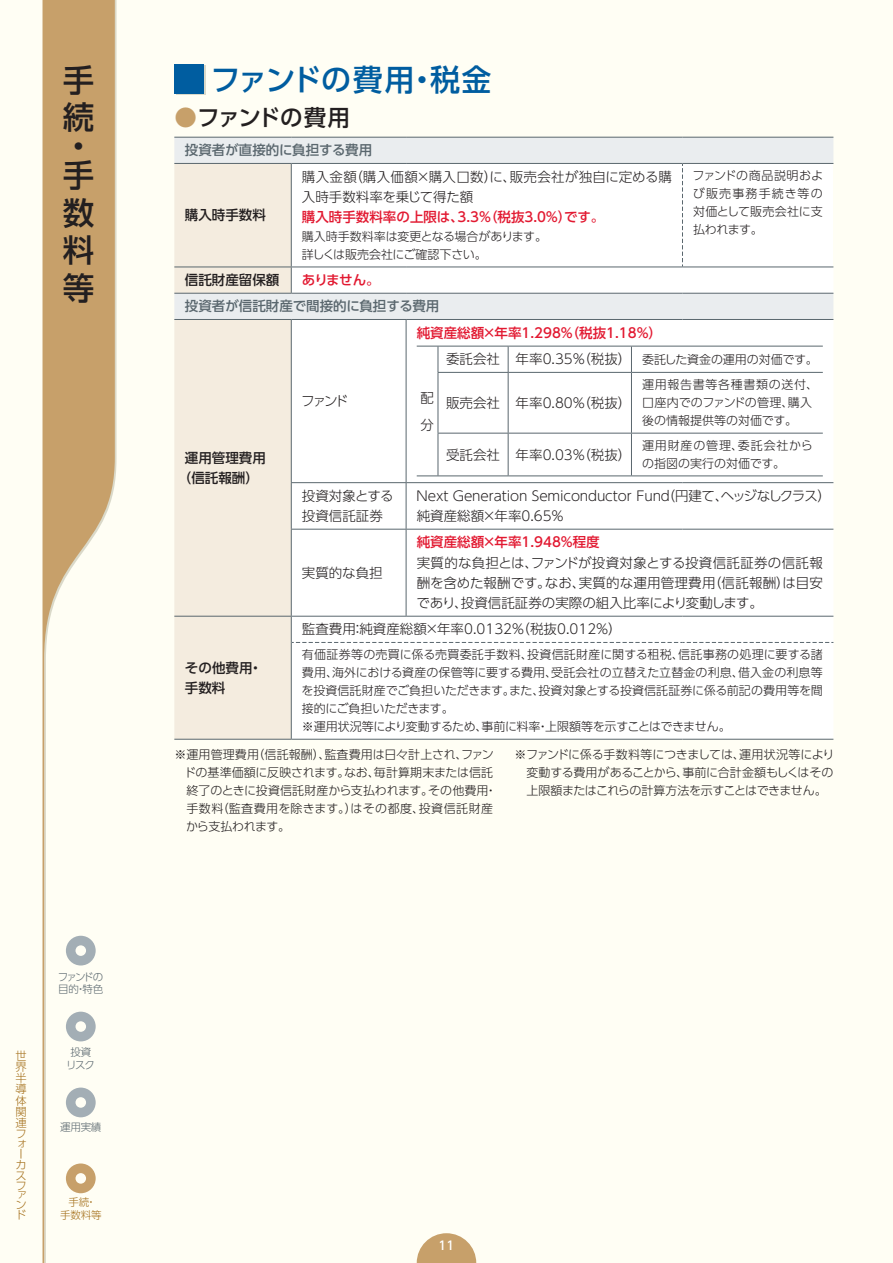
<style>
.page{position:relative;width:893px;height:1263px;background:#fffef4}
.page>*{position:absolute;margin:0;border:0;box-sizing:border-box;transform-origin:0 0}
.t1{font:500 31.5px/37.8px "UD Shin Go Pro";color:#231f20}
.A-大見出し{font:500 30px "UD Shin Go Pro";letter-spacing:-.01em;color:#005da0}
.A-中見出し{font:500 22.5px "UD Shin Go Pro";letter-spacing:-.045em;color:#231f20}
.A-9pt{font:300 13.5px/20.2px "UD Shin Go Pro";color:#231f20}
.F-9ptM強調{font:500 13.5px "UD Shin Go Pro";color:#e21931}
.F-9ptM{font:500 13.5px/20.2px "UD Shin Go Pro";color:#231f20;text-align:center}
.F-9ptM-2{font:500 13.5px "UD Shin Go Pro";color:#5a676e}
.A-9pt-2{font:300 13.5px "UD Shin Go Pro";letter-spacing:-.03em;color:#231f20}
.A-8pt{font:300 12px/18px "UD Shin Go Pro";color:#231f20;text-align:justify}
.F-8pt注{font:300 12px/18px "UD Shin Go Pro";letter-spacing:-.005em;color:#231f20}
.A-8pt-2{font:300 12px "UD Shin Go Pro";letter-spacing:-.035em;color:#231f20}
.A-8pt-3{font:300 12px "UD Shin Go Pro";letter-spacing:-.02em;color:#231f20}
.t2{font:500 12px "UD Shin Go Pro";color:#fff}
.t3{font:300 11.25px/10.6px "UD Shin Go Pro";color:#a6721e}
.t4{font:300 10.5px/12.6px "UD Shin Go Pro";letter-spacing:-.13em;color:#5a676e}
.t5{font:300 10.5px/12.6px "UD Shin Go Pro";letter-spacing:-.06em;color:#5a676e;text-align:center}
.t6{font:300 10.5px/12.6px "UD Shin Go Pro";letter-spacing:-.015em;color:#a6721e;text-align:center}
.s1{color:#c7a06a}
</style>
<div class="page">
<svg style="left:417px;top:1233px;width:59px;height:30px"></svg>
<svg style="left:43px;top:0;width:72px;height:1263px"></svg>
<svg style="left:66px;top:936px;width:30px;height:29px"></svg>
<svg style="left:66px;top:1012px;width:30px;height:29px"></svg>
<svg style="left:66px;top:1087px;width:30px;height:30px"></svg>
<svg style="left:66px;top:1163px;width:30px;height:30px"></svg>
<div style="left:176px;top:65px;width:30px;height:30px;background:#dad9c9"></div>
<div style="left:174px;top:64px;width:30px;height:30px;background:#005da0"></div>
<div style="left:174px;top:138px;width:659px;height:25px;background:#eaedef"></div>
<div style="left:174px;top:164px;width:117px;height:575px;background:#f4ecdf"></div>
<div style="left:291px;top:164px;width:542px;height:575px;background:#fff"></div>
<div style="left:682px;top:163px;width:151px;height:104px;background:#fff"></div>
<hr style="left:174px;top:739px;width:117px;height:1px;background:#5a676e">
<hr style="left:174px;top:137px;width:117px;height:1px;background:#5a676e">
<hr style="left:291px;top:137px;width:115px;height:1px;background:#5a676e">
<hr style="left:406px;top:137px;width:276px;height:1px;background:#5a676e">
<hr style="left:682px;top:137px;width:151px;height:1px;background:#5a676e">
<hr style="left:174px;top:163px;width:117px;height:1px;background:#5a676e">
<hr style="left:291px;top:163px;width:115px;height:1px;background:#5a676e">
<hr style="left:291px;top:164px;width:1px;height:103px;background:#5a676e">
<hr style="left:406px;top:163px;width:276px;height:1px;background:#5a676e">
<hr style="left:682px;top:163px;width:151px;height:1px;background:#5a676e">
<hr style="left:174px;top:267px;width:117px;height:1px;background:#5a676e">
<hr style="left:291px;top:267px;width:115px;height:1px;background:#5a676e">
<svg style="left:291px;top:267px;width:1px;height:26px"></svg>
<hr style="left:406px;top:267px;width:276px;height:1px;background:#5a676e">
<hr style="left:682px;top:267px;width:151px;height:1px;background:#5a676e">
<hr style="left:174px;top:293px;width:117px;height:1px;background:#5a676e">
<hr style="left:291px;top:293px;width:115px;height:1px;background:#5a676e">
<hr style="left:406px;top:293px;width:276px;height:1px;background:#5a676e">
<hr style="left:682px;top:293px;width:151px;height:1px;background:#5a676e">
<hr style="left:174px;top:319px;width:117px;height:1px;background:#5a676e">
<hr style="left:406px;top:319px;width:276px;height:1px;background:#5a676e">
<hr style="left:682px;top:319px;width:151px;height:1px;background:#5a676e">
<hr style="left:291px;top:482px;width:115px;height:1px;background:#5a676e">
<hr style="left:406px;top:482px;width:276px;height:1px;background:#5a676e">
<hr style="left:682px;top:482px;width:151px;height:1px;background:#5a676e">
<hr style="left:291px;top:529px;width:115px;height:1px;background:#5a676e">
<hr style="left:406px;top:529px;width:276px;height:1px;background:#5a676e">
<hr style="left:682px;top:529px;width:151px;height:1px;background:#5a676e">
<hr style="left:174px;top:616px;width:117px;height:1px;background:#5a676e">
<hr style="left:291px;top:642px;width:1px;height:97px;background:#5a676e">
<hr style="left:291px;top:739px;width:115px;height:1px;background:#5a676e">
<hr style="left:406px;top:739px;width:276px;height:1px;background:#5a676e">
<hr style="left:682px;top:739px;width:151px;height:1px;background:#5a676e">
<svg style="left:682px;top:164px;width:1px;height:103px"></svg>
<div style="left:291px;top:617px;width:542px;height:26px;background:#fff"></div>
<hr style="left:291px;top:319px;width:115px;height:1px;background:#5a676e">
<hr style="left:291px;top:320px;width:1px;height:162px;background:#5a676e">
<hr style="left:406px;top:320px;width:1px;height:162px;background:#5a676e">
<hr style="left:291px;top:483px;width:1px;height:46px;background:#5a676e">
<hr style="left:406px;top:483px;width:1px;height:46px;background:#5a676e">
<hr style="left:291px;top:529px;width:1px;height:87px;background:#5a676e">
<hr style="left:406px;top:529px;width:1px;height:87px;background:#5a676e">
<hr style="left:291px;top:616px;width:115px;height:1px;background:#5a676e">
<hr style="left:406px;top:616px;width:276px;height:1px;background:#5a676e">
<hr style="left:682px;top:616px;width:151px;height:1px;background:#5a676e">
<svg style="left:417px;top:475px;width:21px;height:1px"></svg>
<hr style="left:438px;top:346px;width:70px;height:1px;background:#5a676e">
<svg style="left:417px;top:346px;width:22px;height:26px"></svg>
<hr style="left:508px;top:346px;width:123px;height:1px;background:#5a676e">
<svg style="left:508px;top:346px;width:1px;height:26px"></svg>
<hr style="left:631px;top:346px;width:192px;height:1px;background:#5a676e">
<svg style="left:631px;top:346px;width:1px;height:26px"></svg>
<hr style="left:438px;top:372px;width:70px;height:1px;background:#5a676e">
<hr style="left:438px;top:373px;width:1px;height:60px;background:#5a676e">
<hr style="left:508px;top:372px;width:123px;height:1px;background:#5a676e">
<hr style="left:508px;top:373px;width:1px;height:60px;background:#5a676e">
<hr style="left:631px;top:372px;width:192px;height:1px;background:#5a676e">
<hr style="left:631px;top:373px;width:1px;height:60px;background:#5a676e">
<hr style="left:438px;top:433px;width:70px;height:1px;background:#5a676e">
<hr style="left:438px;top:433px;width:1px;height:42px;background:#5a676e">
<hr style="left:508px;top:433px;width:123px;height:1px;background:#5a676e">
<hr style="left:508px;top:433px;width:1px;height:42px;background:#5a676e">
<hr style="left:631px;top:433px;width:192px;height:1px;background:#5a676e">
<hr style="left:631px;top:433px;width:1px;height:42px;background:#5a676e">
<hr style="left:438px;top:475px;width:70px;height:1px;background:#5a676e">
<hr style="left:508px;top:475px;width:123px;height:1px;background:#5a676e">
<hr style="left:631px;top:475px;width:192px;height:1px;background:#5a676e">
<h1 class="t1" style="left:63px;top:60px;width:32px">手続</h1>
<h1 class="t1" style="left:63px;top:131px;width:32px;line-height:28.8px">・手</h1>
<h1 class="t1" style="left:63px;top:193px;width:33px;text-align:justify">数料等</h1>
<p class="t3" style="left:16px;top:1049px;width:12px">世界半導体関連フォーカスファン</p>
<p class="t3" style="left:16px;top:1209px;width:12px">ド</p>
<p class="t4" style="left:58px;top:970px;width:47px">ファンドの目的・特色</p>
<p class="t5" style="left:66px;top:1045px;width:30px">投資リスク</p>
<p class="t5" style="left:60px;top:1120px;width:43px">運用実績</p>
<p class="t6" style="left:60px;top:1195px;width:43px">手続・<br>手数料等</p>
<p class="A-大見出し" style="left:210px;top:55px;width:283px">ファンドの費用・税金</p>
<p class="A-中見出し" style="left:174px;top:99px;width:177px"><span class="s1">●</span>ファンドの費用</p>
<p class="F-9ptM-2" style="left:185px;top:139px;width:189px">投資者が直接的に負担する費用</p>
<p class="F-9ptM" style="left:185px;top:205px;width:82px">購入時手数料</p>
<p class="A-9pt" style="left:302px;top:166px;width:371px">購入金額（購入価額×購入口数）に、販売会社が独自に定める購入時手数料率を乗じて得た額</p>
<p class="F-9ptM強調" style="left:302px;top:206px;width:304px">購入時手数料率の上限は、3.3%（税抜3.0％）です。</p>
<p class="A-8pt" style="left:302px;top:227px;width:247px">購入時手数料率は変更となる場合があります。</p>
<p class="A-8pt-3" style="left:302px;top:245px;width:187px">詳しくは販売会社にご確認下さい。</p>
<p class="F-9ptM" style="left:185px;top:270px;width:96px">信託財産留保額</p>
<p class="F-9ptM強調" style="left:302px;top:269px;width:79px">ありません。</p>
<p class="F-9ptM-2" style="left:185px;top:295px;width:256px">投資者が信託財産で間接的に負担する費用</p>
<p class="F-9ptM強調" style="left:417px;top:322px;width:247px">純資産総額×年率1.298%（税抜1.18%）</p>
<p class="A-8pt" style="left:692px;top:166px;width:132px">ファンドの商品説明および販売事務手続き等の対価として販売会社に支払われます。</p>
<p class="F-9ptM" style="left:178px;top:447px;width:90px">運用管理費用（信託報酬）</p>
<p class="A-9pt" style="left:301px;top:390px;width:49px">ファンド</p>
<p class="A-9pt-2" style="left:302px;top:485px;width:93px">投資対象とする</p>
<p class="A-9pt" style="left:302px;top:505px;width:82px">投資信託証券</p>
<p class="A-9pt" style="left:302px;top:562px;width:82px">実質的な負担</p>
<p class="A-9pt" style="left:420px;top:383px;width:15px;line-height:27px">配分</p>
<p class="A-9pt" style="left:446px;top:349px;width:55px">委託会社</p>
<p class="A-9pt" style="left:516px;top:349px;width:117px">年率0.35％（税抜）</p>
<p class="A-8pt" style="left:642px;top:350px;width:177px">委託した資金の運用の対価です。</p>
<p class="A-9pt" style="left:446px;top:392px;width:55px">販売会社</p>
<p class="A-9pt" style="left:516px;top:392px;width:117px">年率0.80％（税抜）</p>
<p class="A-8pt" style="left:642px;top:375px;width:178px;text-align:left">運用報告書等各種書類の送付、口座内でのファンドの管理、購入後の情報提供等の対価です。</p>
<p class="A-9pt" style="left:446px;top:444px;width:55px">受託会社</p>
<p class="A-9pt" style="left:516px;top:444px;width:117px">年率0.03％（税抜）</p>
<p class="A-8pt" style="left:642px;top:436px;width:172px">運用財産の管理、委託会社からの指図の実行の対価です。</p>
<p class="A-9pt" style="left:417px;top:485px;width:416px">Next Generation Semiconductor Fund（円建て、ヘッジなしクラス）</p>
<p class="A-9pt" style="left:417px;top:505px;width:149px">純資産総額×年率0.65％</p>
<p class="F-9ptM強調" style="left:417px;top:531px;width:185px">純資産総額×年率1.948%程度</p>
<p class="A-9pt" style="left:416px;top:552px;width:408px;text-align:justify">実質的な負担とは、ファンドが投資対象とする投資信託証券の信託報酬を含めた報酬です。なお、実質的な運用管理費用（信託報酬）は目安であり、投資信託証券の実際の組入比率により変動します。</p>
<p class="A-9pt" style="left:302px;top:619px;width:321px">監査費用：純資産総額×年率0.0132%（税抜0.012％）</p>
<p class="A-8pt" style="left:302px;top:645px;width:523px">有価証券等の売買に係る売買委託手数料、投資信託財産に関する租税、信託事務の処理に要する諸費用、海外における資産の保管等に要する費用、受託会社の立替えた立替金の利息、借入金の利息等を投資信託財産でご負担いただきます。また、投資対象とする投資信託証券に係る前記の費用等を間接的にご負担いただきます。</p>
<p class="A-8pt-2" style="left:302px;top:717px;width:430px">※運用状況等により変動するため、事前に料率・上限額等を示すことはできません。</p>
<p class="F-8pt注" style="left:184px;top:745px;width:314px;text-indent:-10px">※運用管理費用（信託報酬）、監査費用は日々計上され、ファンドの基準価額に反映されます。なお、毎計算期末または信託終了のときに投資信託財産から支払われます。その他費用・手数料（監査費用を除きます。）はその都度、投資信託財産から支払われます。</p>
<p class="F-8pt注" style="left:526px;top:745px;width:310px;text-align:justify;text-indent:-12px">※ファンドに係る手数料等につきましては、運用状況等により変動する費用があることから、事前に合計金額もしくはその上限額またはこれらの計算方法を示すことはできません。</p>
<p class="F-9ptM" style="left:185px;top:657px;width:79px;text-align:left">その他費用・手数料</p>
<p class="t2" style="left:439px;top:1236px;width:17px">11</p>
</div>
